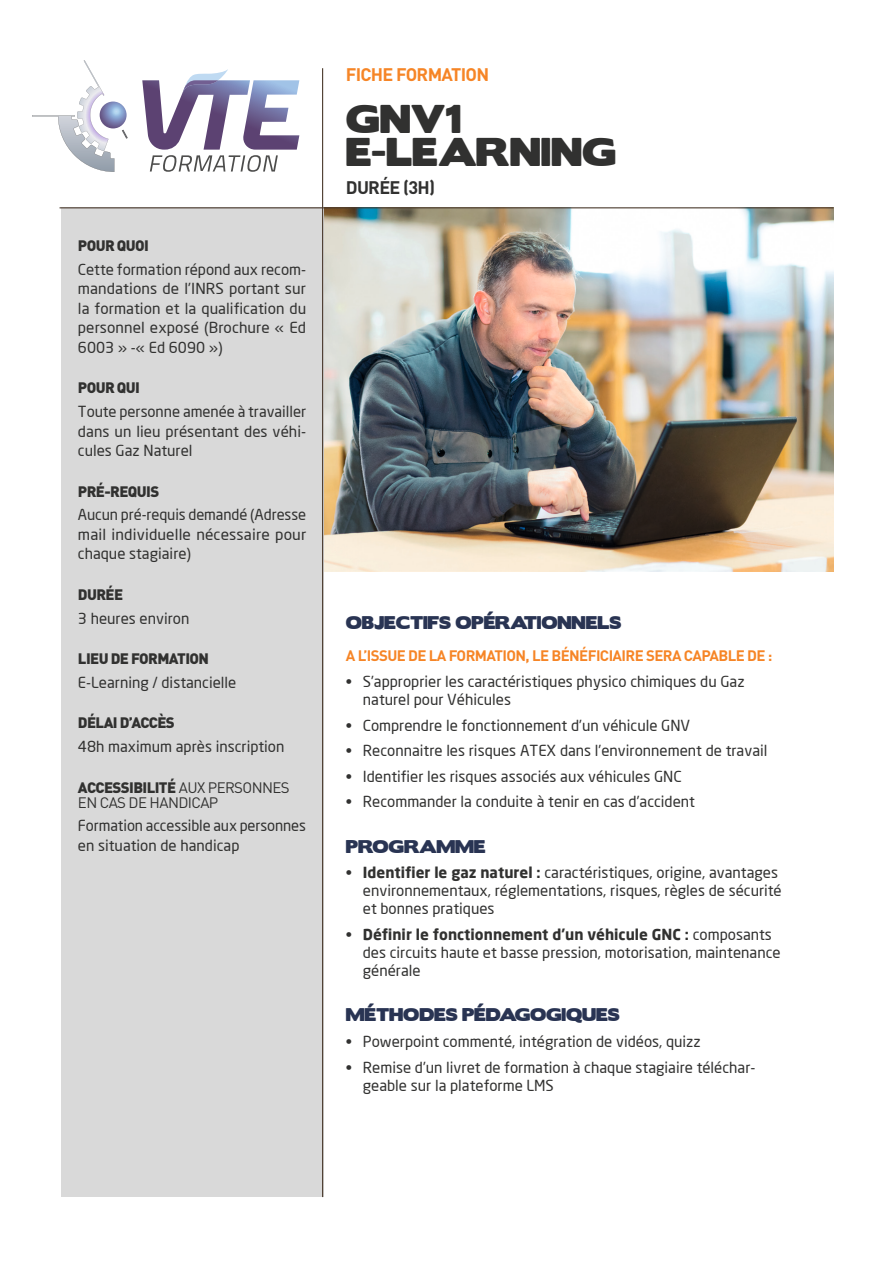
<style>
.page{position:relative;width:893px;height:1263px;background:#fff}
.page>*{position:absolute;margin:0;border:0;box-sizing:border-box;transform-origin:0 0}
.t1{font:36px/33px "Boris Black Bloxx";color:#313130}
.t2{font:700 18px "DIN";letter-spacing:-.04em;color:#f68526}
.t3{font:700 18px "DIN";letter-spacing:-.04em;color:#313130}
.SOUS_TITRE_01{font:16.5px "Boris Black Bloxx";letter-spacing:-.01em;color:#293453}
.TXT_02{font:15px/19.5px "Neo Sans";color:#313130}
.Sous-titre{font:900 15px "DIN";letter-spacing:-.04em;color:#313130}
.Sous-titre-2{font:700 15px "DIN";letter-spacing:-.04em;color:#f68526}
.Sous-titre-3{font:15px/15px "DIN";letter-spacing:-.04em;color:#313130}
.s1{font-weight:900}
.s2{font-weight:700}
</style>
<div class="page">
<img style="left:323px;top:208px;width:510px;height:364px">
<div style="left:61px;top:208px;width:262px;height:989px;background:#d9d9d9"></div>
<svg style="left:142px;top:69px;width:157px;height:103px"></svg>
<svg style="left:100px;top:102px;width:27px;height:26px"></svg>
<svg style="left:32px;top:60px;width:82px;height:112px"></svg>
<svg style="left:122px;top:130px;width:5px;height:8px"></svg>
<hr style="left:60px;top:207px;width:773px;height:1px;background:#4a3a2d">
<hr style="left:322px;top:68px;width:1px;height:1129px;background:#4a3a2d">
<p class="Sous-titre" style="left:78px;top:235px;width:73px">POUR QUOI</p>
<p class="TXT_02" style="left:78px;top:259px;width:230px;text-align:justify">Cette formation répond aux recom&shy;mandations de l’INRS portant sur la formation et la qualification du personnel exposé (Brochure « Ed 6003 » -« Ed 6090 »)</p>
<p class="Sous-titre" style="left:78px;top:378px;width:64px">POUR QUI</p>
<p class="TXT_02" style="left:78px;top:401px;width:230px;text-align:justify">Toute personne amenée à travailler dans un lieu présentant des véhi&shy;cules Gaz Naturel</p>
<p class="Sous-titre" style="left:78px;top:481px;width:83px">PRÉ-REQUIS</p>
<p class="TXT_02" style="left:78px;top:505px;width:230px;text-align:justify">Aucun pré-requis demandé (Adresse mail individuelle nécessaire pour chaque stagiaire)</p>
<p class="Sous-titre" style="left:78px;top:584px;width:47px">DURÉE</p>
<p class="TXT_02" style="left:78px;top:608px;width:113px">3 heures environ</p>
<p class="Sous-titre" style="left:78px;top:648px;width:133px">LIEU DE FORMATION</p>
<p class="TXT_02" style="left:78px;top:672px;width:160px">E-Learning / distancielle</p>
<p class="Sous-titre" style="left:78px;top:713px;width:98px">DÉLAI D’ACCÈS</p>
<p class="TXT_02" style="left:78px;top:737px;width:208px">48h maximum après inscription</p>
<p class="Sous-titre-3" style="left:78px;top:779px;width:213px"><span class="s1">ACCESSIBILITÉ</span> AUX PERSONNES<br>EN CAS DE HANDICAP</p>
<p class="TXT_02" style="left:78px;top:816px;width:230px">Formation accessible aux personnes en situation de handicap</p>
<p class="t2" style="left:346px;top:62px;width:145px">FICHE FORMATION</p>
<p class="t1" style="left:346px;top:103px;width:272px">GNV1<br>E-LEARNING</p>
<p class="t3" style="left:346px;top:175px;width:91px">DURÉE (3H)</p>
<p class="SOUS_TITRE_01" style="left:346px;top:610px;width:277px">OBJECTIFS OPÉRATIONNELS</p>
<p class="Sous-titre-2" style="left:346px;top:646px;width:428px">A L’ISSUE DE LA FORMATION, LE BÉNÉFICIAIRE SERA CAPABLE DE :</p>
<p class="TXT_02" style="left:363px;top:672px;width:383px;line-height:18px;text-indent:-17px">• S’approprier les caractéristiques physico chimiques du Gaz naturel pour Véhicules</p>
<p class="TXT_02" style="left:346px;top:715px;width:346px">• Comprendre le fonctionnement d’un véhicule GNV</p>
<p class="TXT_02" style="left:346px;top:741px;width:423px">• Reconnaitre les risques ATEX dans l’environnement de travail</p>
<p class="TXT_02" style="left:346px;top:766px;width:337px">• Identifier les risques associés aux véhicules GNC</p>
<p class="TXT_02" style="left:346px;top:792px;width:351px">• Recommander la conduite à tenir en cas d’accident</p>
<p class="SOUS_TITRE_01" style="left:346px;top:834px;width:141px">PROGRAMME</p>
<p class="TXT_02" style="left:363px;top:864px;width:420px;line-height:18px;text-indent:-17px">• <span class="s2">Identifier le gaz naturel :</span> caractéristiques, origine, avantages environnementaux, réglementations, risques, règles de sécurité et bonnes pratiques</p>
<p class="TXT_02" style="left:363px;top:925px;width:419px;line-height:18px;text-indent:-17px">• <span class="s2">Définir le fonctionnement d’un véhicule GNC :</span> composants des circuits haute et basse pression, motorisation, maintenance générale</p>
<p class="SOUS_TITRE_01" style="left:346px;top:1002px;width:276px">MÉTHODES PÉDAGOGIQUES</p>
<p class="TXT_02" style="left:346px;top:1031px;width:356px">• Powerpoint commenté, intégration de vidéos, quizz</p>
<p class="TXT_02" style="left:363px;top:1058px;width:394px;line-height:18px;text-indent:-17px">• Remise d’un livret de formation à chaque stagiaire téléchar&shy;geable sur la plateforme LMS</p>
</div>
